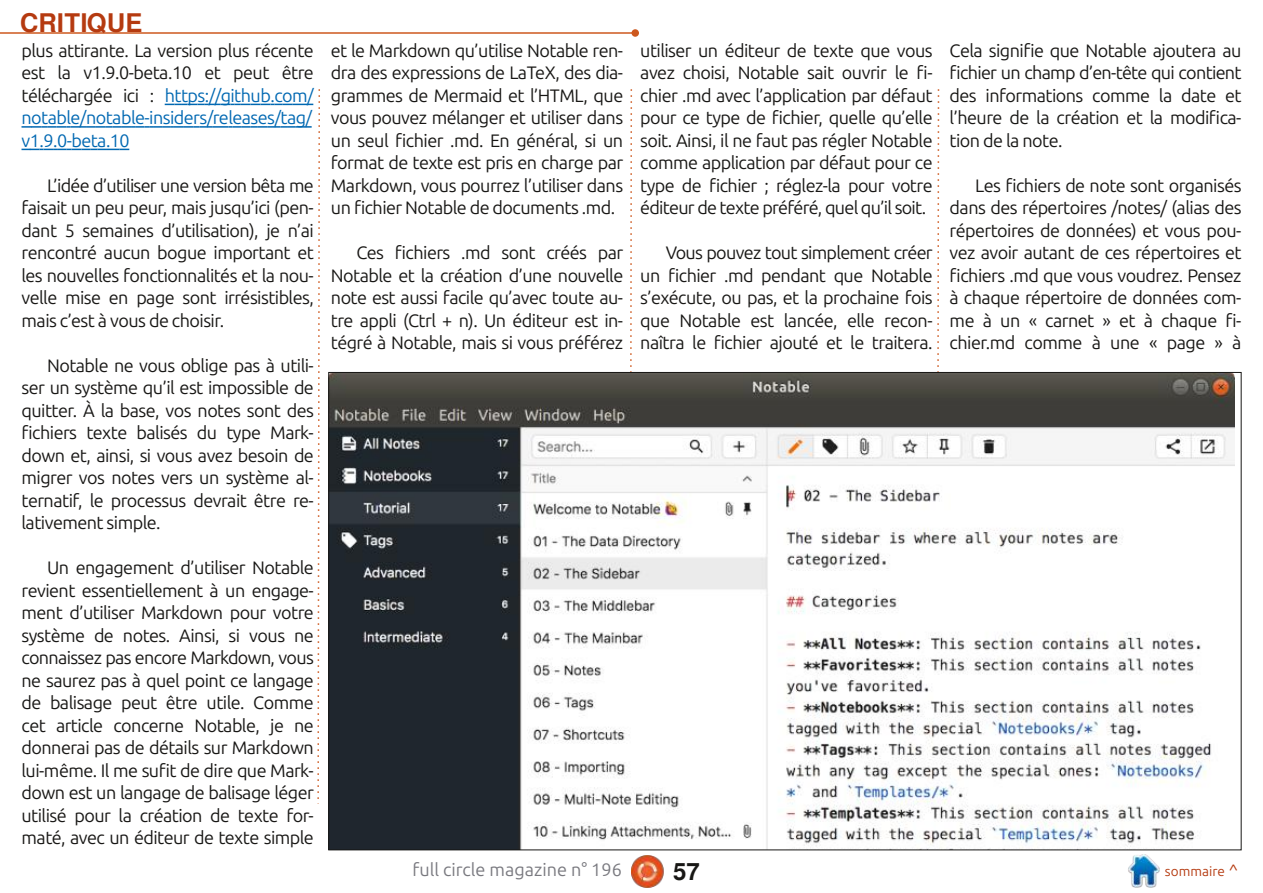
<style>
.page{position:relative;width:1263px;height:893px;background:#fff}
.page>*{position:absolute;margin:0;border:0;box-sizing:border-box;transform-origin:0 0}
.t1{font:700 25.5px "Free Sans";letter-spacing:-.01em;color:#b53a10}
.t2{font:700 24px "Free Sans";color:#181715}
.t3{font:18px/22.5px "Ubuntu";letter-spacing:-.03em;color:#181715;text-align:justify}
.t4{font:18px "Ubuntu";color:#79797f}
.t5{font:13.5px "Ubuntu";color:#b53a10}
.s1{color:#0068b2}
.s2{font-size:16.5px}
</style>
<div class="page">
<img style="left:631px;top:855px;width:33px;height:33px">
<img style="left:1128px;top:855px;width:32px;height:32px">
<hr style="left:0;top:32px;width:635px;height:2px;background:#cd581e">
<div style="left:631px;top:29px;width:8px;height:8px;background:#cd581e;border-radius:50%"></div>
<svg style="left:630px;top:89px;width:3px;height:283px"></svg>
<svg style="left:937px;top:89px;width:3px;height:283px"></svg>
<svg style="left:22px;top:89px;width:298px;height:715px"></svg>
<img style="left:331px;top:374px;width:904px;height:474px">
<h1 class="t1" style="left:20px;top:11px;width:124px">CRITIQUE</h1>
<p class="t3" style="left:22px;top:39px;width:294px">plus attirante. La version plus récente est la v1.9.0-beta.10 et peut être téléchargée ici : <span class="s1">https://github.com/ notable/notable-insiders/releases/tag/ v1.9.0-beta.10</span></p>
<p class="t3" style="left:22px;top:174px;width:294px;text-indent:26px">L’idée d’utiliser une version bêta me faisait un peu peur, mais jusqu’ici (pen&shy;dant 5 semaines d’utilisation), je n’ai rencontré aucun bogue important et les nouvelles fonctionnalités et la nou&shy;velle mise en page sont irrésistibles, mais c’est à vous de choisir.</p>
<p class="t3" style="left:22px;top:354px;width:294px;text-indent:26px">Notable ne vous oblige pas à utili&shy;ser un système qu’il est impossible de quitter. À la base, vos notes sont des fichiers texte balisés du type Mark&shy;down et, ainsi, si vous avez besoin de migrer vos notes vers un système al&shy;ternatif, le processus devrait être re&shy;lativement simple.</p>
<p class="t3" style="left:22px;top:556px;width:294px;text-indent:26px">Un engagement d’utiliser Notable revient essentiellement à un engage&shy;ment d’utiliser Markdown pour votre système de notes. Ainsi, si vous ne connaissez pas encore Markdown, vous ne saurez pas à quel point ce langage de balisage peut être utile. Comme cet article concerne Notable, je ne donnerai pas de détails sur Markdown lui-même. Il me sufit de dire que Mark&shy;down est un langage de balisage léger utilisé pour la création de texte for&shy;maté, avec un éditeur de texte simple</p>
<p class="t3" style="left:331px;top:39px;width:294px">et le Markdown qu’utilise Notable ren&shy;dra des expressions de LaTeX, des dia&shy;grammes de Mermaid et l’HTML, que vous pouvez mélanger et utiliser dans un seul fichier .md. En général, si un format de texte est pris en charge par Markdown, vous pourrez l’utiliser dans un fichier Notable de documents .md.</p>
<p class="t3" style="left:331px;top:241px;width:294px;text-indent:26px">Ces fichiers .md sont créés par Notable et la création d’une nouvelle note est aussi facile qu’avec toute au&shy;tre appli (Ctrl + n). Un éditeur est in&shy;tégré à Notable, mais si vous préférez</p>
<p class="t3" style="left:640px;top:39px;width:294px">utiliser un éditeur de texte que vous avez choisi, Notable sait ouvrir le fi&shy;chier .md avec l’application par défaut pour ce type de fichier, quelle qu’elle soit. Ainsi, il ne faut pas régler Notable comme application par défaut pour ce type de fichier ; réglez-la pour votre éditeur de texte préféré, quel qu’il soit.</p>
<p class="t3" style="left:640px;top:241px;width:294px;text-indent:26px">Vous pouvez tout simplement créer un fichier .md pendant que Notable s’exécute, ou pas, et la prochaine fois que Notable est lancée, elle recon&shy;naîtra le fichier ajouté et le traitera.</p>
<p class="t3" style="left:950px;top:39px;width:293px">Cela signifie que Notable ajoutera au fichier un champ d’en-tête qui contient des informations comme la date et l’heure de la création et la modifica&shy;tion de la note.</p>
<p class="t3" style="left:950px;top:174px;width:293px;text-indent:26px">Les fichiers de note sont organisés dans des répertoires /notes/ (alias des répertoires de données) et vous pou&shy;vez avoir autant de ces répertoires et fichiers .md que vous voudrez. Pensez à chaque répertoire de données com&shy;me à un « carnet » et à chaque fi&shy;chier.md comme à une « page » à</p>
<p class="t4" style="left:412px;top:859px;width:211px">full circle magazine n° 196</p>
<h2 class="t2" style="left:673px;top:860px;width:28px">57</h2>
<p class="t5" style="left:1165px;top:863px;width:75px">sommaire <span class="s2">^</span></p>
</div>
